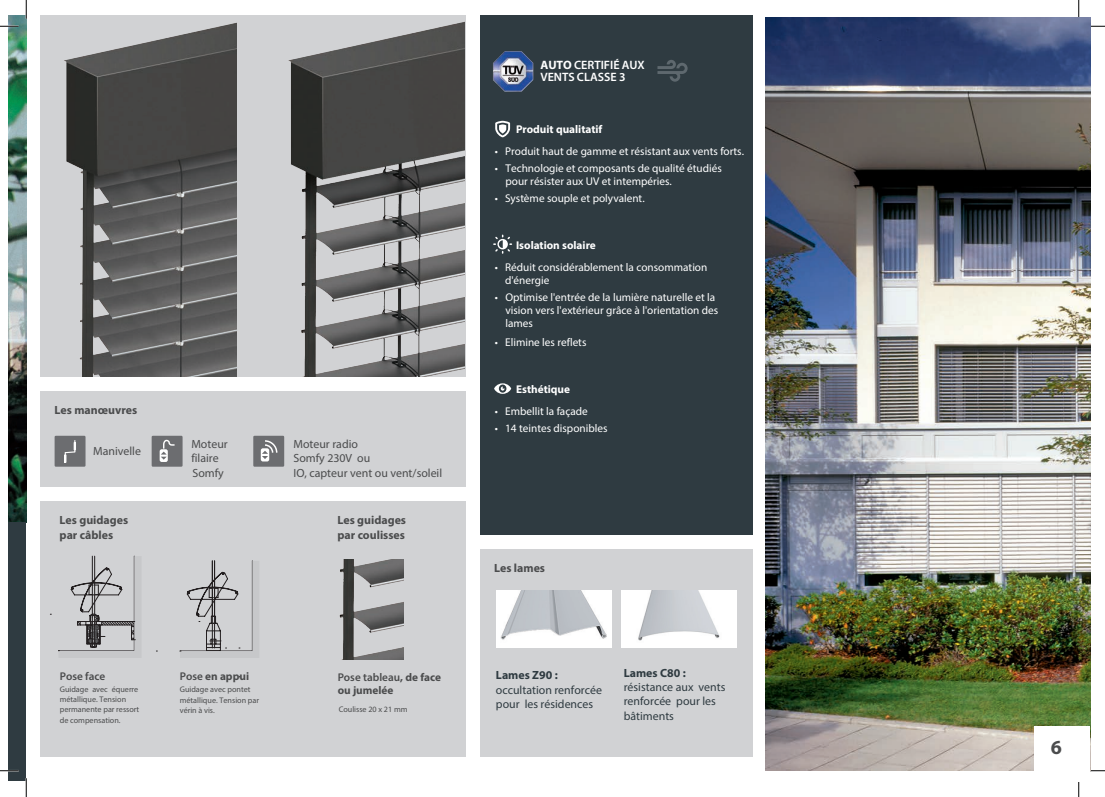
<style>
.page{position:relative;width:1105px;height:797px;background:#fff}
.page>*{position:absolute;margin:0;border:0;box-sizing:border-box;transform-origin:0 0}
.t1{font:700 20px "Myriad Pro";color:#4b4c4d}
.t2{font:600 12.12px/12.1px "Myriad Pro";color:#fff}
.t3{font:11.88px/14.2px "Myriad Pro";color:#2f3b41}
.t4{font:11.88px/14.2px "Myriad Pro";color:#4b4c4d}
.t5{font:700 11.88px/14.2px "Myriad Pro";color:#4b4c4d}
.t6{font:700 11.88px "Myriad Pro";color:#2f3b41}
.t7{font:11.25px/13px "Myriad Pro";color:#fff}
.t8{font:700 11.25px "Myriad Pro";color:#fff}
.t9{font:700 11.25px/13.5px "Myriad Pro";color:#4b4c4d}
.t10{font:600 11.25px "Myriad Pro";color:#4b4c4d}
.t11{font:8.12px/10.2px "Myriad Pro";color:#4b4c4d}
.s1{font-weight:600}
.s2{font-weight:700}
</style>
<div class="page">
<div style="left:40px;top:501px;width:426px;height:255px;background:#d1d2d4"></div>
<div style="left:40px;top:391px;width:426px;height:96px;background:#d1d2d4"></div>
<div style="left:480px;top:16px;width:273px;height:519px;background:#2f3b41"></div>
<div style="left:480px;top:549px;width:273px;height:207px;background:#d1d2d4"></div>
<div style="left:40px;top:16px;width:426px;height:361px;background:#d1d2d4"></div>
<img style="left:9px;top:16px;width:17px;height:506px">
<div style="left:9px;top:522px;width:17px;height:259px;background:#2f3b41"></div>
<svg style="left:55px;top:436px;width:31px;height:30px"></svg>
<svg style="left:253px;top:436px;width:31px;height:30px"></svg>
<svg style="left:152px;top:436px;width:31px;height:30px"></svg>
<svg style="left:493px;top:234px;width:19px;height:20px"></svg>
<svg style="left:494px;top:383px;width:17px;height:11px"></svg>
<img style="left:493px;top:51px;width:40px;height:41px">
<svg style="left:657px;top:60px;width:31px;height:22px"></svg>
<svg style="left:495px;top:121px;width:15px;height:16px"></svg>
<svg style="left:0;top:25px;width:19px;height:2px"></svg>
<svg style="left:1090px;top:25px;width:15px;height:2px"></svg>
<svg style="left:0;top:770px;width:19px;height:1px"></svg>
<svg style="left:1090px;top:770px;width:15px;height:1px"></svg>
<svg style="left:25px;top:0;width:2px;height:19px"></svg>
<svg style="left:25px;top:778px;width:2px;height:19px"></svg>
<svg style="left:1078px;top:0;width:1px;height:18px"></svg>
<svg style="left:1078px;top:782px;width:1px;height:15px"></svg>
<img style="left:40px;top:15px;width:197px;height:361px">
<img style="left:256px;top:15px;width:208px;height:361px">
<div style="left:496px;top:590px;width:115px;height:57px;background:#fff"></div>
<img style="left:501px;top:590px;width:106px;height:50px">
<div style="left:621px;top:590px;width:116px;height:57px;background:#fff"></div>
<img style="left:638px;top:590px;width:82px;height:51px">
<img style="left:765px;top:18px;width:325px;height:753px">
<div style="left:1034px;top:725px;width:55px;height:56px;background:#fff"></div>
<svg style="left:50px;top:556px;width:203px;height:96px"></svg>
<img style="left:339px;top:559px;width:64px;height:100px">
<p class="t5" style="left:55px;top:403px;width:84px">Les manœuvres</p>
<p class="t4" style="left:293px;top:437px;width:150px">Moteur radio<br>Somfy 230V ou<br>IO, capteur vent ou vent/soleil</p>
<p class="t4" style="left:93px;top:444px;width:49px">Manivelle</p>
<p class="t4" style="left:191px;top:437px;width:38px;line-height:14.6px">Moteur filaire<br>Somfy</p>
<p class="t5" style="left:60px;top:513px;width:70px">Les guidages par câbles</p>
<p class="t5" style="left:337px;top:513px;width:70px">Les guidages par coulisses</p>
<p class="t10" style="left:60px;top:669px;width:47px">Pose face</p>
<p class="t11" style="left:60px;top:683px;width:81px">Guidage avec équerre métallique. Tension permanente par ressort de compensation.</p>
<p class="t9" style="left:180px;top:669px;width:71px"><span class="s1">Pose</span> en appui</p>
<p class="t11" style="left:180px;top:684px;width:81px">Guidage avec pontet métallique. Tension par vérin à vis.</p>
<p class="t9" style="left:338px;top:669px;width:105px"><span class="s1">Pose tableau</span>, de face ou jumelée</p>
<p class="t11" style="left:339px;top:704px;width:70px">Coulisse 20 x 21 mm</p>
<p class="t2" style="left:540px;top:59px;width:106px"><span class="s2">AUTO</span> CERTIFIÉ AUX<br>VENTS CLASSE 3</p>
<p class="t8" style="left:516px;top:121px;width:88px">Produit qualitatif</p>
<p class="t7" style="left:495px;top:144px;width:251px">• Produit haut de gamme et résistant aux vents forts.</p>
<p class="t7" style="left:505px;top:161px;width:218px;text-indent:-11px">• Technologie et composants de qualité étudiés pour résister aux UV et intempéries.</p>
<p class="t7" style="left:495px;top:192px;width:151px">• Système souple et polyvalent.</p>
<p class="t8" style="left:516px;top:237px;width:81px">Isolation solaire</p>
<p class="t7" style="left:505px;top:260px;width:204px;text-indent:-10px">• Réduit considérablement la consommation d'énergie</p>
<p class="t7" style="left:505px;top:291px;width:214px;text-indent:-11px">• Optimise l'entrée de la lumière naturelle et la vision vers l'extérieur grâce à l'orientation des lames</p>
<p class="t7" style="left:495px;top:335px;width:93px">• Elimine les reflets</p>
<p class="t8" style="left:516px;top:382px;width:55px">Esthétique</p>
<p class="t7" style="left:495px;top:404px;width:94px">• Embellit la façade</p>
<p class="t7" style="left:495px;top:422px;width:114px">• 14 teintes disponibles</p>
<p class="t5" style="left:494px;top:560px;width:53px">Les lames</p>
<p class="t6" style="left:496px;top:667px;width:63px">Lames Z90 :</p>
<p class="t3" style="left:496px;top:682px;width:108px">occultation renforcée pour les résidences</p>
<p class="t6" style="left:624px;top:665px;width:64px">Lames C80 :</p>
<p class="t3" style="left:624px;top:679px;width:103px">résistance aux vents renforcée pour les bâtiments</p>
<h1 class="t1" style="left:1051px;top:733px;width:13px">6</h1>
</div>
